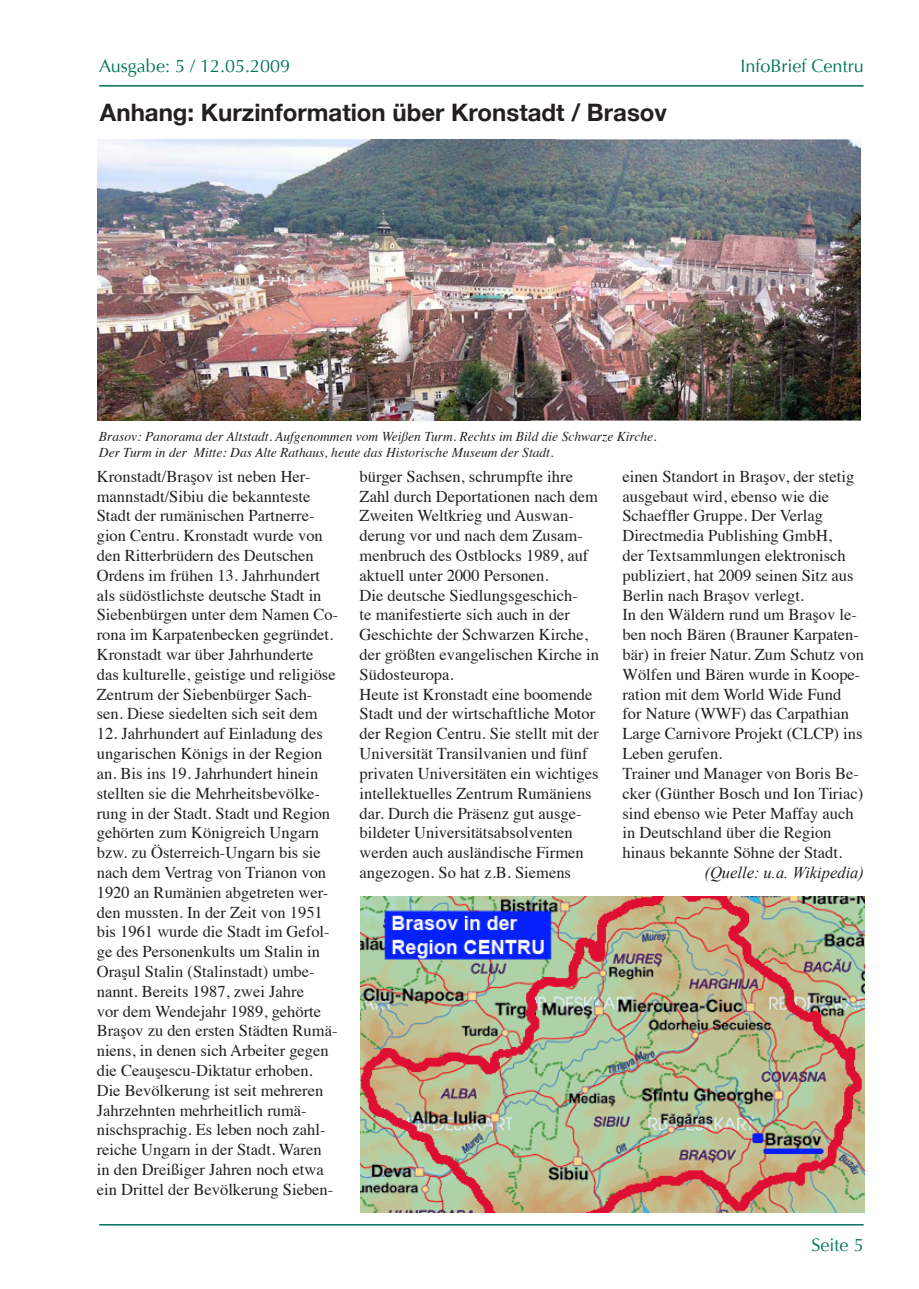
<style>
.page{position:relative;width:919px;height:1289px;background:#fff}
.page>*{position:absolute;margin:0;border:0;box-sizing:border-box;transform-origin:0 0}
.Ueberschrift_1{font:700 24px "Helvetica Neue";color:#231f20}
.t1{font:18px "Optima";color:#01745c}
.t2{font:16.5px/19.8px "Times";color:#231f20}
.Autor{font:italic 16.5px "Times New Roman";color:#231f20}
.Hinweis_Bild{font:italic 13.5px/16.2px "Times";color:#231f20}
</style>
<div class="page">
<hr style="left:99px;top:85px;width:764px;height:2px;background:#01745c">
<hr style="left:99px;top:1223px;width:764px;height:2px;background:#01745c">
<img style="left:97px;top:139px;width:763px;height:281px">
<img style="left:360px;top:896px;width:504px;height:316px">
<p class="t1" style="left:99px;top:55px;width:192px">Ausgabe: 5 / 12.05.2009</p>
<p class="t1" style="left:740px;top:55px;width:125px">InfoBrief Centru</p>
<p class="Ueberschrift_1" style="left:100px;top:98px;width:568px">Anhang: Kurzinformation über Kronstadt / Brasov</p>
<p class="Hinweis_Bild" style="left:99px;top:428px;width:559px">Brasov: Panorama der Altstadt. Aufgenommen vom Weißen Turm. Rechts im Bild die Schwarze Kirche.<br>Der Turm in der Mitte: Das Alte Rathaus, heute das Historische Museum der Stadt.</p>
<p class="t2" style="left:97px;top:465px;width:243px">Kronstadt/Braşov ist neben Her&shy;mannstadt/Sibiu die bekannteste Stadt der rumänischen Partnerre&shy;gion Centru. Kronstadt wurde von den Ritterbrüdern des Deutschen Ordens im frühen 13. Jahrhundert als südöstlichste deutsche Stadt in Siebenbürgen unter dem Namen Co&shy;rona im Karpatenbecken gegründet.<br>Kronstadt war über Jahrhunderte das kulturelle, geistige und religiöse Zentrum der Siebenbürger Sach&shy;sen. Diese siedelten sich seit dem</p>
<p class="t2" style="left:97px;top:722px;width:242px">12. Jahrhundert auf Einladung des ungarischen Königs in der Region an. Bis ins 19. Jahrhundert hinein stellten sie die Mehrheitsbevölke&shy;rung in der Stadt. Stadt und Region gehörten zum Königreich Ungarn bzw. zu Österreich-Ungarn bis sie nach dem Vertrag von Trianon von 1920 an Rumänien abgetreten wer&shy;den mussten. In der Zeit von 1951 bis 1961 wurde die Stadt im Gefol&shy;ge des Personenkults um Stalin in Oraşul Stalin (Stalinstadt) umbe&shy;nannt. Bereits 1987, zwei Jahre<br>vor dem Wendejahr 1989, gehörte Braşov zu den ersten Städten Rumä&shy;niens, in denen sich Arbeiter gegen die Ceauşescu-Diktatur erhoben.</p>
<p class="t2" style="left:97px;top:1078px;width:238px">Die Bevölkerung ist seit mehreren Jahrzehnten mehrheitlich rumä&shy;nischsprachig. Es leben noch zahl&shy;reiche Ungarn in der Stadt. Waren in den Dreißiger Jahren noch etwa ein Drittel der Bevölkerung Sieben-</p>
<p class="t2" style="left:359px;top:465px;width:240px">bürger Sachsen, schrumpfte ihre<br>Zahl durch Deportationen nach dem<br>Zweiten Weltkrieg und Auswan&shy;derung vor und nach dem Zusam&shy;menbruch des Ostblocks 1989, auf aktuell unter 2000 Personen.</p>
<p class="t2" style="left:359px;top:583px;width:241px">Die deutsche Siedlungsgeschich-<br>te manifestierte sich auch in der<br>Geschichte der Schwarzen Kirche, der größten evangelischen Kirche in<br>Südosteuropa.</p>
<p class="t2" style="left:359px;top:682px;width:240px">Heute ist Kronstadt eine boomende Stadt und der wirtschaftliche Motor der Region Centru. Sie stellt mit der Universität Transilvanien und fünf privaten Universitäten ein wichtiges intellektuelles Zentrum Rumäniens dar. Durch die Präsenz gut ausge&shy;bildeter Universitätsabsolventen werden auch ausländische Firmen angezogen. So hat z.B. Siemens</p>
<p class="t2" style="left:622px;top:465px;width:233px">einen Standort in Braşov, der stetig ausgebaut wird, ebenso wie die<br>Schaeffler Gruppe. Der Verlag<br>Directmedia Publishing GmbH, der Textsammlungen elektronisch publiziert, hat 2009 seinen Sitz aus<br>Berlin nach Braşov verlegt.</p>
<p class="t2" style="left:622px;top:603px;width:243px">In den Wäldern rund um Braşov le&shy;ben noch Bären (Brauner Karpaten&shy;bär) in freier Natur. Zum Schutz von<br>Wölfen und Bären wurde in Koope&shy;ration mit dem World Wide Fund for Nature (WWF) das Carpathian<br>Large Carnivore Projekt (CLCP) ins<br>Leben gerufen.</p>
<p class="t2" style="left:622px;top:762px;width:242px">Trainer und Manager von Boris Be&shy;cker (Günther Bosch und Ion Tiriac) sind ebenso wie Peter Maffay auch in Deutschland über die Region hinaus bekannte Söhne der Stadt.</p>
<p class="Autor" style="left:704px;top:861px;width:161px">(Quelle: u.a. Wikipedia)</p>
<p class="t1" style="left:811px;top:1233px;width:54px">Seite 5</p>
</div>
